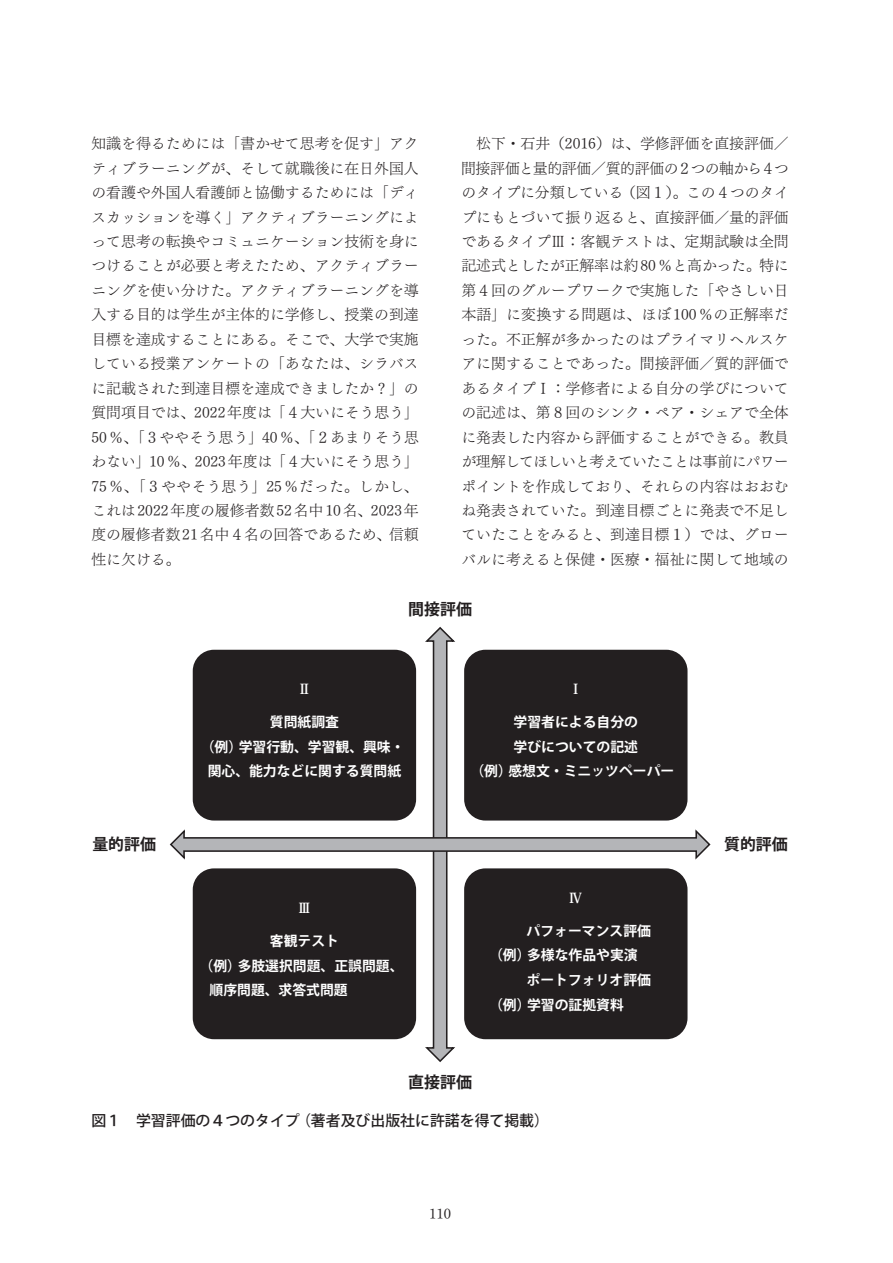
<style>
.page{position:relative;width:893px;height:1263px;background:#fff}
.page>*{position:absolute;margin:0;border:0;box-sizing:border-box;transform-origin:0 0}
.t1{font:700 15.9px "Koz Go Pr 6 N";color:#231f20}
.t2{font:14.85px/24.5px "Tsuku Min Pro L";color:#231f20;text-align:justify}
.t3{font:500 14.85px "Koz Go Pro";color:#231f20}
.t4{font:700 13.8px/24.8px "Koz Go Pr 6 N";color:#fff;text-align:center}
.t5{font:700 13.8px "Koz Min Pr 6 N";color:#fff}
.t6{font:13.8px "Tsuku Min Pro R";color:#231f20}
</style>
<div class="page">
<svg style="left:169px;top:626px;width:542px;height:437px"></svg>
<div style="left:193px;top:650px;width:223px;height:170px;background:#231f20;border-radius:21px"></div>
<div style="left:464px;top:650px;width:223px;height:170px;background:#231f20;border-radius:21px"></div>
<div style="left:193px;top:868px;width:223px;height:171px;background:#231f20;border-radius:21px"></div>
<div style="left:464px;top:868px;width:223px;height:171px;background:#231f20;border-radius:21px"></div>
<p class="t2" style="left:461px;top:129px;width:330px;text-indent:15px">松下・石井（2016）は、学修評価を直接評価／間接評価と量的評価／質的評価の２つの軸から４つのタイプに分類している（図１）。この４つのタイプにもとづいて振り返ると、直接評価／量的評価であるタイプⅢ：客観テストは、定期試験は全問記述式としたが正解率は約 80％と高かった。特に第４回のグループワークで実施した「やさしい日本語」に変換する問題は、ほぼ 100％の正解率だった。不正解が多かったのはプライマリヘルスケアに関することであった。間接評価／質的評価であるタイプⅠ：学修者による自分の学びについての記述は、第８回のシンク・ペア・シェアで全体に発表した内容から評価することができる。教員が理解してほしいと考えていたことは事前にパワーポイントを作成しており、それらの内容はおおむね発表されていた。到達目標ごとに発表で不足していたことをみると、到達目標１）では、グローバルに考えると保健・医療・福祉に関して地域の</p>
<p class="t2" style="left:91px;top:129px;width:329px">知識を得るためには「書かせて思考を促す」アクティブラーニングが、そして就職後に在日外国人の看護や外国人看護師と協働するためには「ディスカッションを導く」アクティブラーニングによって思考の転換やコミュニケーション技術を身につけることが必要と考えたため、アクティブラーニングを使い分けた。アクティブラーニングを導入する目的は学生が主体的に学修し、授業の到達目標を達成することにある。そこで、大学で実施している授業アンケートの「あなたは、シラバスに記載された到達目標を達成できましたか？」の質問項目では、2022年度は「４大いにそう思う」50％、「３ややそう思う」40％、「２あまりそう思わない」10％、2023年度は「４大いにそう思う」75％、「３ややそう思う」25％だった。しかし、これは 2022年度の履修者数 52名中 10名、2023年度の履修者数 21名中４名の回答であるため、信頼性に欠ける。</p>
<p class="t1" style="left:408px;top:600px;width:65px">間接評価</p>
<p class="t5" style="left:297px;top:682px;width:15px">Ⅱ</p>
<p class="t4" style="left:201px;top:710px;width:205px">質問紙調査<br>（例）学習行動、学習観、興味・関心、能力などに関する質問紙</p>
<p class="t5" style="left:569px;top:682px;width:15px">Ⅰ</p>
<p class="t4" style="left:470px;top:710px;width:205px">学習者による自分の<br>学びについての記述<br>（例）感想文・ミニッツペーパー</p>
<p class="t1" style="left:92px;top:836px;width:65px">量的評価</p>
<p class="t1" style="left:724px;top:836px;width:65px">質的評価</p>
<p class="t5" style="left:297px;top:900px;width:15px">Ⅲ</p>
<p class="t4" style="left:270px;top:929px;width:71px">客観テスト</p>
<p class="t4" style="left:210px;top:953px;width:195px;text-align:left;text-indent:-10px">（例）多肢選択問題、正誤問題、順序問題、求答式問題</p>
<p class="t5" style="left:569px;top:890px;width:15px">Ⅳ</p>
<p class="t4" style="left:496px;top:918px;width:156px">　　 パフォーマンス評価</p>
<p class="t4" style="left:489px;top:943px;width:150px">（例）多様な作品や実演</p>
<p class="t4" style="left:496px;top:968px;width:156px">　　 ポートフォリオ評価</p>
<p class="t4" style="left:489px;top:993px;width:136px">（例）学習の証拠資料</p>
<p class="t1" style="left:408px;top:1073px;width:65px">直接評価</p>
<p class="t3" style="left:91px;top:1111px;width:459px">図１　学習評価の４つのタイプ（著者及び出版社に許諾を得て掲載）</p>
<p class="t6" style="left:429px;top:1201px;width:23px">110</p>
</div>
